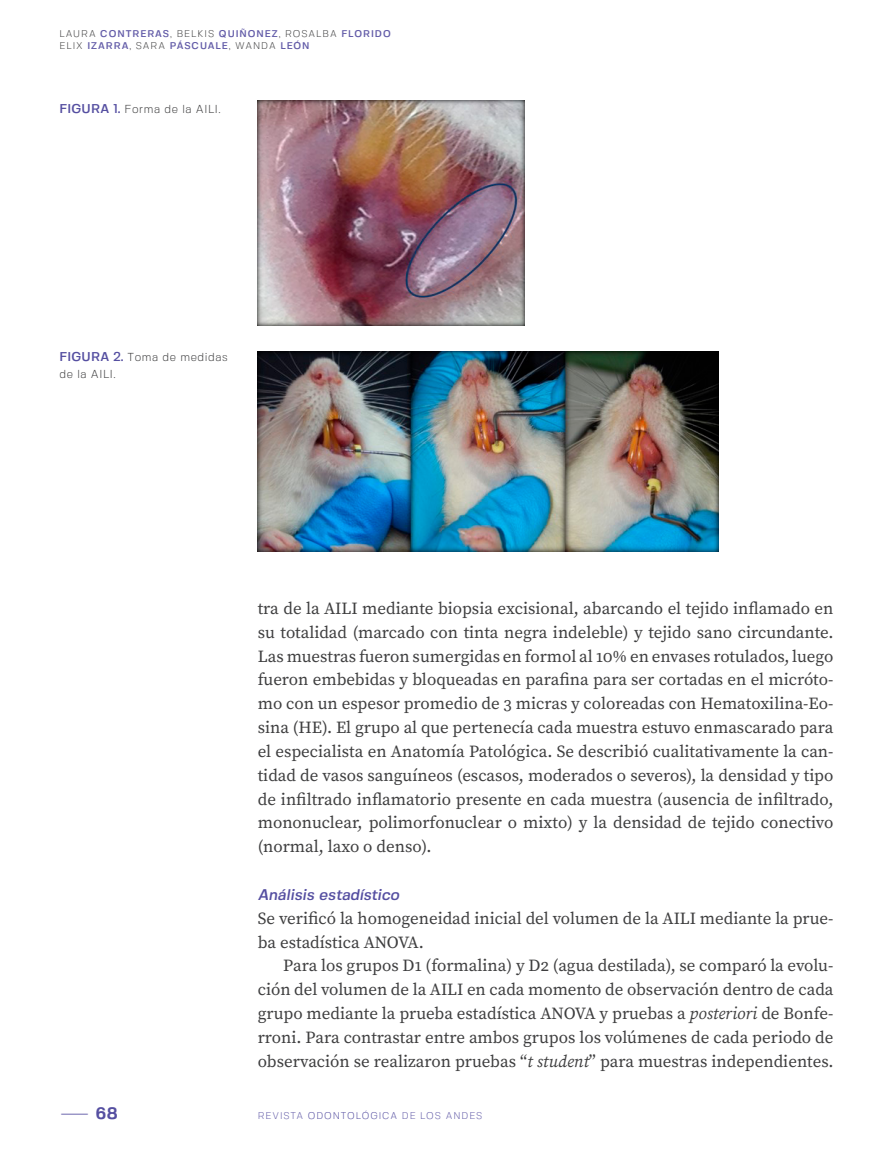
<style>
.page{position:relative;width:893px;height:1149px;background:#fff}
.page>*{position:absolute;margin:0;border:0;box-sizing:border-box;transform-origin:0 0}
.t1{font:16.95px/23.9px "Source Serif Pro";color:#3e3e3f;text-align:justify}
.t2{font:700 16.5px "Fivo Sans";color:#554fa1}
.t3{font:italic 500 15.45px "Fivo Sans";letter-spacing:.01em;color:#554fa1}
.t4{font:300 11.55px/16.5px "Fivo Sans";letter-spacing:.05em;color:#3e3e3f}
.t5{font:500 9.75px/12px "Fivo Sans";letter-spacing:.1em;color:#635ca8}
.t6{font:300 9.75px "Fivo Sans";letter-spacing:.1em;color:#635ca8}
.s1{font-weight:300;color:#3e3e3f}
.s2{font-weight:500;font-size:12.75px;color:#554fa1}
.s3{font-style:italic}
.s4{font-weight:300;font-size:18px}
.s5{color:#554fa1}
</style>
<div class="page">
<img style="left:258px;top:100px;width:266px;height:226px">
<img style="left:258px;top:351px;width:461px;height:200px">
<p class="t5" style="left:60px;top:28px;width:333px"><span class="s1">LAURA</span> CONTRERAS<span class="s1">, BELKIS</span> QUIÑONEZ<span class="s1">, ROSALBA</span> FLORIDO<br><span class="s1">ELIX</span> IZARRA<span class="s1">, SARA</span> PÁSCUALE<span class="s1">, WANDA</span> LEÓN</p>
<p class="t4" style="left:60px;top:101px;width:163px"><span class="s2">FIGURA 1.</span> Forma de la AILI.</p>
<p class="t4" style="left:60px;top:349px;width:170px"><span class="s2">FIGURA 2.</span> Toma de medidas de la AILI.</p>
<p class="t1" style="left:258px;top:596px;width:577px">tra de la AILI mediante biopsia excisional, abarcando el tejido inflamado en su totalidad (marcado con tinta negra indeleble) y tejido sano circundante.<br>Las muestras fueron sumergidas en formol al 10% en envases rotulados, luego fueron embebidas y bloqueadas en parafina para ser cortadas en el micróto&shy;mo con un espesor promedio de 3 micras y coloreadas con Hematoxilina-Eo&shy;sina (HE). El grupo al que pertenecía cada muestra estuvo enmascarado para el especialista en Anatomía Patológica. Se describió cualitativamente la can&shy;tidad de vasos sanguíneos (escasos, moderados o severos), la densidad y tipo de infiltrado inflamatorio presente en cada muestra (ausencia de infiltrado, mononuclear, polimorfonuclear o mixto) y la densidad de tejido conectivo (normal, laxo o denso).</p>
<p class="t3" style="left:258px;top:884px;width:143px">Análisis estadístico</p>
<p class="t1" style="left:258px;top:905px;width:577px">Se verificó la homogeneidad inicial del volumen de la AILI mediante la prue&shy;ba estadística ANOVA.</p>
<p class="t1" style="left:258px;top:953px;width:577px;text-indent:26px">Para los grupos D1 (formalina) y D2 (agua destilada), se comparó la evolu&shy;ción del volumen de la AILI en cada momento de observación dentro de cada grupo mediante la prueba estadística ANOVA y pruebas a <span class="s3">posteriori</span> de Bonfe&shy;rroni. Para contrastar entre ambos grupos los volúmenes de cada periodo de observación se realizaron pruebas “<span class="s3">t student</span>” para muestras independientes.</p>
<p class="t2" style="left:60px;top:1102px;width:60px"><span class="s4">—</span>68</p>
<p class="t6" style="left:258px;top:1109px;width:226px">REVISTA <span class="s5">ODONTOLÓGICA</span> DE LOS ANDES</p>
</div>
